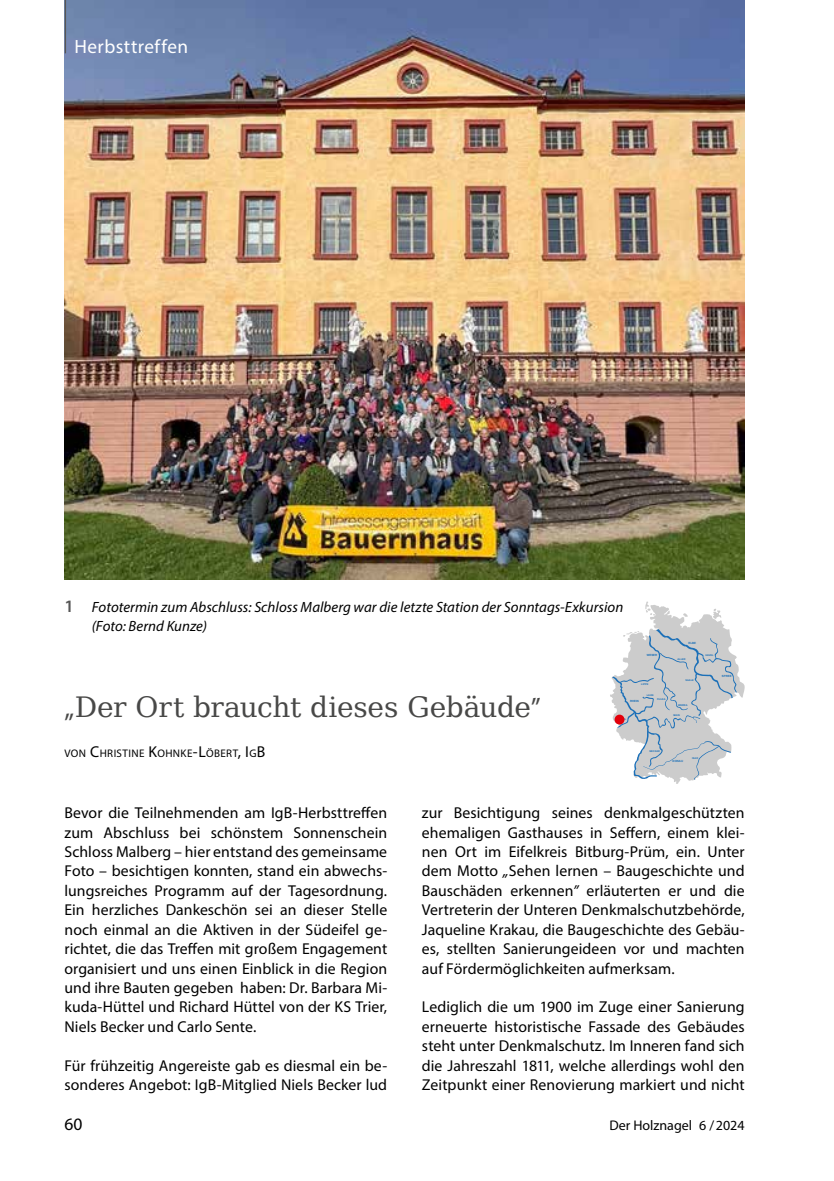
<style>
.page{position:relative;width:834px;height:1181px;background:#fff}
.page>*{position:absolute;margin:0;border:0;box-sizing:border-box;transform-origin:0 0}
.t1{font:28px "Prima Serif BT";letter-spacing:-.015em;color:#484847}
.t2{font:19.25px "Myriad Pro";letter-spacing:.025em;color:#fff}
.t3{font:17.5px "Myriad Pro";color:#000}
.t4{font:15.75px/19.4px "Myriad Pro";letter-spacing:.005em;color:#000;text-align:justify}
.t5{font:italic 14.88px/19.2px "Myriad Pro";letter-spacing:.005em;color:#000}
.t6{font:14px "Myriad Pro";color:#000}
.t7{font:11.03px "Myriad Pro";letter-spacing:.035em;color:#000}
.t8{font:700 2.8px "Arial";color:#1c70b8}
.t9{font:700 2.45px "Arial";color:#1c70b8}
.s1{font-weight:600;font-style:normal;font-size:17.5px;color:#565655}
.s2{font-family:"Myriad Pro"}
.s3{font-size:15.75px}
.s4{font-style:italic}
</style>
<div class="page">
<img style="left:64px;top:0;width:680px;height:579px">
<hr style="left:65px;top:0;width:1px;height:53px;background:#565655">
<svg style="left:610px;top:601px;width:134px;height:183px"></svg>
<div style="left:614px;top:714px;width:10px;height:10px;background:#e3000b;border-radius:50%"></div>
<p class="t2" style="left:74px;top:35px;width:115px">Herbsttreffen</p>
<p class="t5" style="left:92px;top:597px;width:533px;text-indent:-27px"><span class="s1">1</span> Fototermin zum Abschluss: Schloss Malberg war die letzte Station der Sonntags-Exkursion (Foto: Bernd Kunze)</p>
<p class="t8" style="left:646px;top:653px;width:12px">WESER</p>
<p class="t9" style="left:641px;top:682px;width:9px">LIPPE</p>
<p class="t8" style="left:688px;top:641px;width:9px">ELBE</p>
<p class="t9" style="left:685px;top:678px;width:10px">SAALE</p>
<p class="t9" style="left:677px;top:658px;width:10px">ALLER</p>
<p class="t9" style="left:705px;top:654px;width:10px">HAVEL</p>
<h1 class="t1" style="left:64px;top:686px;width:477px"><span class="s2">„</span>Der Ort braucht dieses Gebäude<span class="s2">”</span></h1>
<p class="t7" style="left:64px;top:747px;width:200px">VON <span class="s3">C</span>HRISTINE <span class="s3">K</span>OHNKE<span class="s3">-L</span>ÖBERT<span class="s3">, I</span> G<span class="s3">B</span></p>
<p class="t8" style="left:630px;top:699px;width:10px">RHEIN</p>
<p class="t9" style="left:646px;top:693px;width:8px">LAHN</p>
<p class="t9" style="left:657px;top:698px;width:10px">FULDA</p>
<p class="t9" style="left:678px;top:703px;width:11px">WERRA</p>
<p class="t9" style="left:673px;top:714px;width:8px">MAIN</p>
<p class="t9" style="left:649px;top:750px;width:12px">NECKAR</p>
<p class="t8" style="left:672px;top:759px;width:12px">DONAU</p>
<p class="t9" style="left:692px;top:756px;width:7px">ISAR</p>
<p class="t8" style="left:721px;top:674px;width:11px">SPREE</p>
<p class="t4" style="left:64px;top:803px;width:324px">Bevor die Teilnehmenden am IgB-Herbsttreffen zum Abschluss bei schönstem Sonnenschein Schloss Malberg – hier entstand des gemeinsame Foto – besichtigen konnten, stand ein abwechs&shy;lungsreiches Programm auf der Tagesordnung.<br>Ein herzliches Dankeschön sei an dieser Stelle noch einmal an die Aktiven in der Südeifel ge&shy;richtet, die das Treffen mit großem Engagement organisiert und uns einen Einblick in die Region und ihre Bauten gegeben haben: Dr. Barbara Mi&shy;kuda-Hüttel und Richard Hüttel von der KS Trier, Niels Becker und Carlo Sente.</p>
<p class="t4" style="left:64px;top:1055px;width:324px">Für frühzeitig Angereiste gab es diesmal ein be&shy;sonderes Angebot: IgB-Mitglied Niels Becker lud</p>
<p class="t4" style="left:422px;top:803px;width:324px">zur Besichtigung seines denkmalgeschützten ehemaligen Gasthauses in Seffern, einem klei&shy;nen Ort im Eifelkreis Bitburg-Prüm, ein. Unter dem Motto <span class="s4">„</span>Sehen lernen – Baugeschichte und Bauschäden erkennen<span class="s4">”</span> erläuterten er und die Vertreterin der Unteren Denkmalschutzbehörde, Jaqueline Krakau, die Baugeschichte des Gebäu&shy;es, stellten Sanierungeideen vor und machten auf Fördermöglichkeiten aufmerksam.</p>
<p class="t4" style="left:422px;top:997px;width:324px">Lediglich die um 1900 im Zuge einer Sanierung erneuerte historistische Fassade des Gebäudes steht unter Denkmalschutz. Im Inneren fand sich die Jahreszahl 1811, welche allerdings wohl den Zeitpunkt einer Renovierung markiert und nicht</p>
<p class="t3" style="left:64px;top:1113px;width:19px">60</p>
<p class="t6" style="left:609px;top:1116px;width:137px">Der Holznagel 6 /2024</p>
</div>
